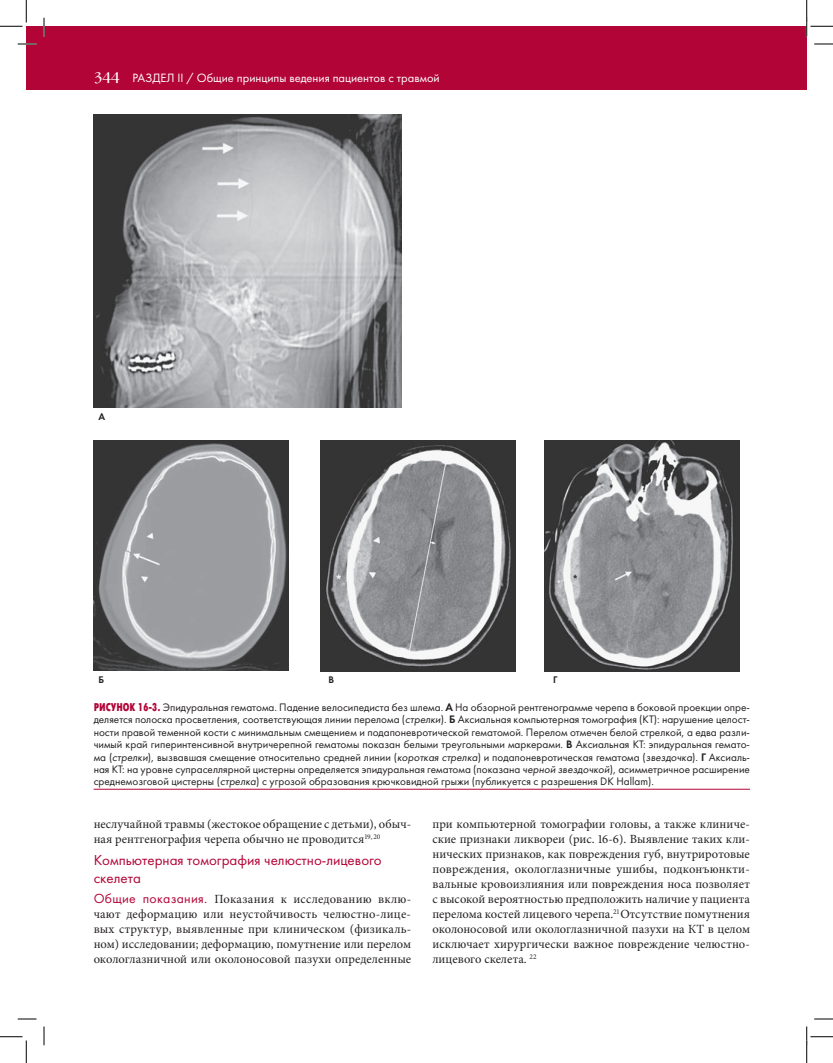
<style>
.page{position:relative;width:833px;height:1063px;background:#fff}
.page>*{position:absolute;margin:0;border:0;box-sizing:border-box;transform-origin:0 0}
.t1{font:15px/18px "Futura Book C";color:#b30437}
.t2{font:12.5px/15px "Minion Pro";color:#231f20;text-align:justify}
.t3{font:12.5px "Futura Book C";color:#fff}
.t4{font:11.25px/12.4px "Futura Book C";color:#231f20;text-align:justify}
.t5{font:10px "Futura Demi C";color:#231f20}
.s1{font-family:"Garamond Book C";font-size:13.75px}
.s2{font-family:"Futuris X Cond C";color:#b30437}
.s3{font-family:"Futura Demi C"}
.s4{font-style:italic}
.s5{font-family:"Futura Book C";font-size:13.75px;color:#b30437}
</style>
<div class="page">
<div style="left:26px;top:26px;width:780px;height:64px;background:#b30437"></div>
<hr style="left:94px;top:788px;width:655px;height:1px;background:#b30437">
<img style="left:94px;top:115px;width:307px;height:292px">
<img style="left:94px;top:440px;width:195px;height:230px">
<img style="left:320px;top:440px;width:195px;height:231px">
<img style="left:544px;top:440px;width:195px;height:231px">
<svg style="left:18px;top:43px;width:18px;height:2px"></svg>
<svg style="left:814px;top:43px;width:18px;height:2px"></svg>
<svg style="left:18px;top:1018px;width:18px;height:1px"></svg>
<svg style="left:814px;top:1018px;width:18px;height:1px"></svg>
<svg style="left:43px;top:18px;width:2px;height:18px"></svg>
<svg style="left:43px;top:1026px;width:2px;height:19px"></svg>
<svg style="left:0;top:0;width:27px;height:27px"></svg>
<svg style="left:0;top:1036px;width:27px;height:26px"></svg>
<svg style="left:805px;top:0;width:27px;height:36px"></svg>
<svg style="left:806px;top:1026px;width:26px;height:36px"></svg>
<p class="t3" style="left:94px;top:71px;width:347px"><span class="s1">344</span> раздел II / Общие принципы ведения пациентов с травмой</p>
<p class="t5" style="left:98px;top:411px;width:8px">А</p>
<p class="t5" style="left:98px;top:673px;width:7px">Б</p>
<p class="t5" style="left:552px;top:673px;width:6px">Г</p>
<p class="t5" style="left:328px;top:673px;width:7px">В</p>
<p class="t4" style="left:94px;top:701px;width:657px"><span class="s2">Рисунок 16-3.</span> Эпидуральная гематома. П адение велосипедиста без шлема. <span class="s3">A</span> Н а обзорной рентгенограмме черепа в боковой проекции опре‑ деляется полоска просветления, соответствующая линии перелома (<span class="s4">стрелки</span>). <span class="s3">Б</span> Аксиальная компьютерная томография (КТ): нарушение целост‑ ности правой теменной кости с минимальным смещением и подапоневротической гематомой. П ерелом отмечен белой стрелкой, а едва разли‑ чимый край гиперинтенсивной внутричерепной гематомы показан белыми треугольными маркерами. <span class="s3">В</span> Аксиальная КТ: эпидуральная гемато‑ ма (<span class="s4">стрелки</span>), вызвавшая смещение относительно средней линии (<span class="s4">короткая стрелка</span>) и подапоневротическая гематома (<span class="s4">звездочка</span>). <span class="s3">Г</span> Аксиаль‑ ная КТ: на уровне супраселлярной цистерны определяется эпидуральная гематома (показана <span class="s4">черной звездочкой</span>), асимметричное расширение среднемозговой цистерны (<span class="s4">стрелка</span>) с угрозой образования крючковидной грыжи (публикуется с разрешения DK Hallam).</p>
<p class="t2" style="left:94px;top:816px;width:319px">неслучайной травмы (жестокое обращение с детьми), обыч&shy;ная рентгенография черепа обычно не проводится<sup>19,</sup> <sup>20</sup></p>
<h1 class="t1" style="left:94px;top:851px;width:289px">Компьютерная томография челюстно-лицевого скелета</h1>
<p class="t2" style="left:94px;top:891px;width:319px"><span class="s5">Общие показания.</span> Показания к исследованию вклю&shy;чают деформацию или неустойчивость челюстно-лице&shy;вых структур, выявленные при клиническом (физикаль&shy;ном) исследовании; деформацию, помутнение или перелом окологлазничной или околоносовой пазухи определенные</p>
<p class="t2" style="left:432px;top:816px;width:319px">при компьютерной томографии головы, а также клиниче&shy;ские признаки ликвореи (рис. 16-6). Выявление таких кли&shy;нических признаков, как повреждения губ, внутриротовые повреждения, окологлазничные ушибы, подконъюнкти&shy;вальные кровоизлияния или повреждения носа позволяет с высокой вероятностью предположить наличие у пациента перелома костей лицевого черепа.<sup>21</sup> Отсутствие помутнения околоносовой или окологлазничной пазухи на КТ в целом исключает хирургически важное повреждение челюстно&shy;лицевого скелета. <sup>22</sup></p>
</div>
